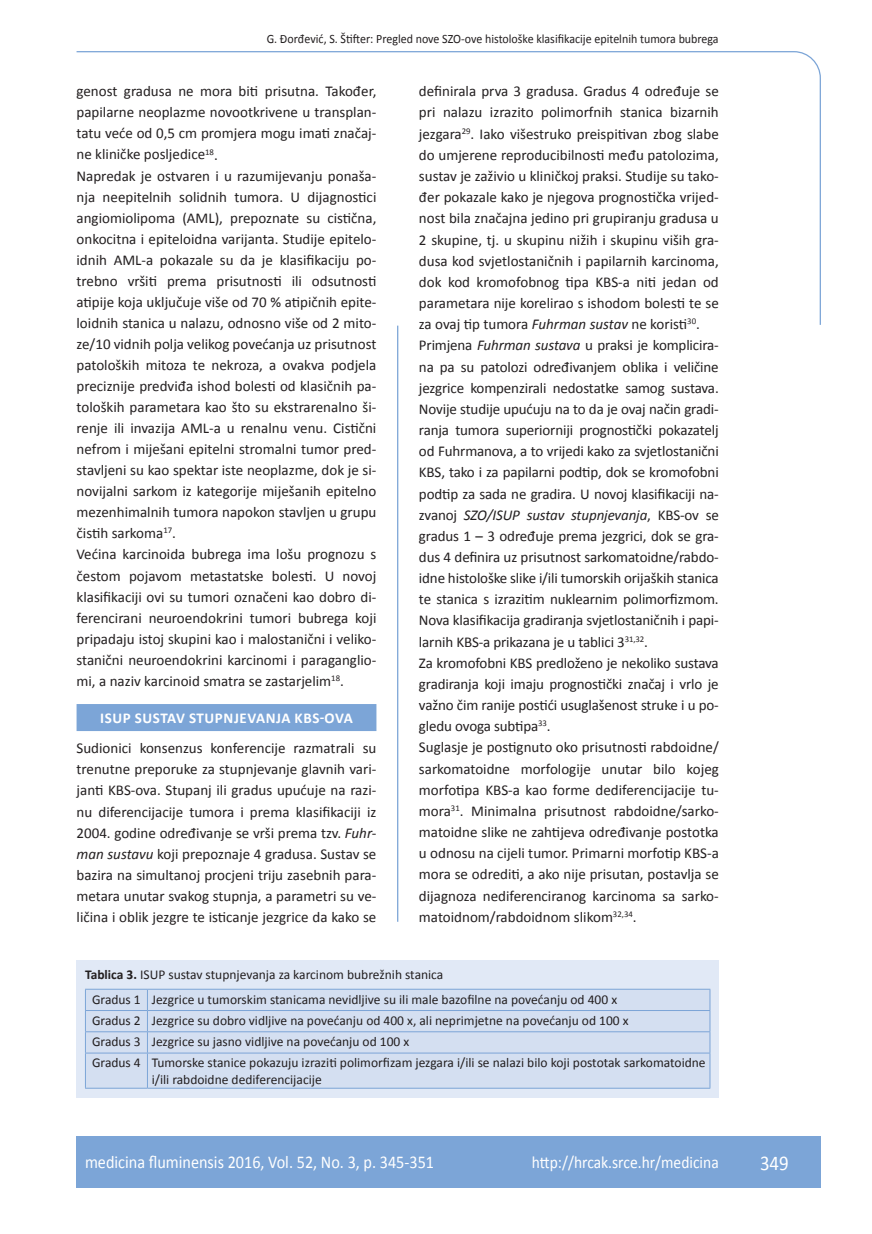
<style>
.page{position:relative;width:872px;height:1234px;background:#fff}
.page>*{position:absolute;margin:0;border:0;box-sizing:border-box;transform-origin:0 0}
.t1{font:21px "Calibri";color:#fff;scale:.9 1}
.t2{font:18px "Calibri";color:#fff;scale:.9 1}
.t3{font:17.25px "Calibri";color:#fff;scale:.9 1}
.t4{font:15px/21.1px "Calibri";color:#231f20}
.t5{font:700 15px "Calibri";letter-spacing:.04em;color:#fff}
.t6{font:13.5px/21.3px "Calibri";color:#231f20}
.t7{font:12.75px "Calibri";color:#231f20;scale:.94 1}
.s1{font-style:italic}
.s2{font-weight:700}
</style>
<div class="page">
<svg style="left:76px;top:51px;width:745px;height:275px"></svg>
<hr style="left:397px;top:325px;width:1px;height:596px;background:#7ca5d7">
<div style="left:77px;top:1135px;width:744px;height:51px;background:#7ca5d7"></div>
<div style="left:77px;top:704px;width:299px;height:27px;background:#7ca5d7"></div>
<div style="left:77px;top:959px;width:642px;height:138px;background:#e1e9f6"></div>
<div style="left:86px;top:989px;width:623px;height:98px;background:#d4dff1"></div>
<hr style="left:85px;top:988px;width:62px;height:1px;background:#7ca5d7">
<hr style="left:147px;top:988px;width:563px;height:1px;background:#7ca5d7">
<hr style="left:85px;top:1009px;width:62px;height:1px;background:#7ca5d7">
<hr style="left:147px;top:1009px;width:563px;height:1px;background:#7ca5d7">
<hr style="left:85px;top:1031px;width:62px;height:1px;background:#7ca5d7">
<svg style="left:85px;top:989px;width:1px;height:63px"></svg>
<hr style="left:147px;top:1031px;width:563px;height:1px;background:#7ca5d7">
<svg style="left:147px;top:989px;width:1px;height:63px"></svg>
<svg style="left:709px;top:989px;width:1px;height:63px"></svg>
<hr style="left:85px;top:1052px;width:62px;height:1px;background:#7ca5d7">
<hr style="left:85px;top:1053px;width:1px;height:34px;background:#7ca5d7">
<hr style="left:147px;top:1052px;width:563px;height:1px;background:#7ca5d7">
<hr style="left:147px;top:1053px;width:1px;height:34px;background:#7ca5d7">
<hr style="left:709px;top:1053px;width:1px;height:34px;background:#7ca5d7">
<hr style="left:85px;top:1087px;width:62px;height:1px;background:#7ca5d7">
<hr style="left:147px;top:1087px;width:563px;height:1px;background:#7ca5d7">
<p class="t7" style="left:267px;top:30px;width:482px">G. Đorđević, S. Štifter: Pregled nove SZO-ove histološke klasifikacije epitelnih tumora bubrega</p>
<p class="t4" style="left:77px;top:80px;width:301px">genost gradusa ne mora biti prisutna. Također, papilarne neoplazme novootkrivene u transplan&shy;tatu veće od 0,5 cm promjera mogu imati značaj&shy;ne kliničke posljedice<sup>18</sup>.<br>Napredak je ostvaren i u razumijevanju ponaša&shy;nja neepitelnih solidnih tumora. U dijagnostici angiomiolipoma (AML), prepoznate su cistična, onkocitna i epiteloidna varijanta. Studije epitelo&shy;idnih AML-a pokazale su da je klasifikaciju po&shy;trebno vršiti prema prisutnosti ili odsutnosti atipije koja uključuje više od 70 % atipičnih epite&shy;loidnih stanica u nalazu, odnosno više od 2 mito&shy;ze/10 vidnih polja velikog povećanja uz prisutnost patoloških mitoza te nekroza, a ovakva podjela preciznije predviđa ishod bolesti od klasičnih pa&shy;toloških parametara kao što su ekstrarenalno ši&shy;renje ili invazija AML-a u renalnu venu. Cistični nefrom i miješani epitelni stromalni tumor pred&shy;stavljeni su kao spektar iste neoplazme, dok je si&shy;novijalni sarkom iz kategorije miješanih epitelno mezenhimalnih tumora napokon stavljen u grupu čistih sarkoma<sup>17</sup>.<br>Većina karcinoida bubrega ima lošu prognozu s čestom pojavom metastatske bolesti. U novoj klasifikaciji ovi su tumori označeni kao dobro di&shy;ferencirani neuroendokrini tumori bubrega koji pripadaju istoj skupini kao i malostanični i veliko&shy;stanični neuroendokrini karcinomi i paraganglio&shy;mi, a naziv karcinoid smatra se zastarjelim<sup>18</sup>.</p>
<p class="t5" style="left:100px;top:708px;width:254px">ISUP SUSTAV STUPNJEVANJA KBS-OVA</p>
<p class="t4" style="left:77px;top:737px;width:301px;text-align:justify">Sudionici konsenzus konferencije razmatrali su trenutne preporuke za stupnjevanje glavnih vari&shy;janti KBS-ova. Stupanj ili gradus upućuje na razi&shy;nu diferencijacije tumora i prema klasifikaciji iz 2004. godine određivanje se vrši prema tzv. <span class="s1">Fuhr&shy;man sustavu</span> koji prepoznaje 4 gradusa. Sustav se bazira na simultanoj procjeni triju zasebnih para&shy;metara unutar svakog stupnja, a parametri su ve&shy;ličina i oblik jezgre te isticanje jezgrice da kako se</p>
<p class="t4" style="left:419px;top:80px;width:301px">definirala prva 3 gradusa. Gradus 4 određuje se pri nalazu izrazito polimorfnih stanica bizarnih jezgara<sup>29</sup>. Iako višestruko preispitivan zbog slabe do umjerene reproducibilnosti među patolozima, sustav je zaživio u kliničkoj praksi. Studije su tako&shy;đer pokazale kako je njegova prognostička vrijed&shy;nost bila značajna jedino pri grupiranju gradusa u 2 skupine, tj. u skupinu nižih i skupinu viših gra&shy;dusa kod svjetlostaničnih i papilarnih karcinoma, dok kod kromofobnog tipa KBS-a niti jedan od parametara nije korelirao s ishodom bolesti te se za ovaj tip tumora <span class="s1">Fuhrman sustav</span> ne koristi<sup>30</sup>.<br>Primjena <span class="s1">Fuhrman sustava</span> u praksi je komplicira&shy;na pa su patolozi određivanjem oblika i veličine jezgrice kompenzirali nedostatke samog sustava.<br>Novije studije upućuju na to da je ovaj način gradi&shy;ranja tumora superiorniji prognostički pokazatelj od Fuhrmanova, a to vrijedi kako za svjetlostanični KBS, tako i za papilarni podtip, dok se kromofobni podtip za sada ne gradira. U novoj klasifikaciji na&shy;zvanoj <span class="s1">SZO/ISUP sustav stupnjevanja</span>, KBS-ov se gradus 1 – 3 određuje prema jezgrici, dok se gra&shy;dus 4 definira uz prisutnost sarkomatoidne/rabdo&shy;idne histološke slike i/ili tumorskih orijaških stanica te stanica s izrazitim nuklearnim polimorfizmom.<br>Nova klasifikacija gradiranja svjetlostaničnih i papi&shy;larnih KBS-a prikazana je u tablici 3<sup>31,32</sup>.<br>Za kromofobni KBS predloženo je nekoliko sustava gradiranja koji imaju prognostički značaj i vrlo je važno čim ranije postići usuglašenost struke i u po&shy;gledu ovoga subtipa<sup>33</sup>.<br>Suglasje je postignuto oko prisutnosti rabdoidne/ sarkomatoidne morfologije unutar bilo kojeg morfotipa KBS-a kao forme dediferencijacije tu&shy;mora<sup>31</sup>. Minimalna prisutnost rabdoidne/sarko&shy;matoidne slike ne zahtijeva određivanje postotka u odnosu na cijeli tumor. Primarni morfotip KBS-a mora se odrediti, a ako nije prisutan, postavlja se dijagnoza nediferenciranog karcinoma sa sarko&shy;matoidnom/rabdoidnom slikom<sup>32,34</sup>.</p>
<p class="t6" style="left:92px;top:960px;width:526px;line-height:25px;text-indent:-7px"><span class="s2">Tablica 3.</span> ISUP sustav stupnjevanja za karcinom bubrežnih stanica<br>Gradus 1 Jezgrice u tumorskim stanicama nevidljive su ili male bazofilne na povećanju od 400 x</p>
<p class="t6" style="left:92px;top:1008px;width:615px">Gradus 2 Jezgrice su dobro vidljive na povećanju od 400 x, ali neprimjetne na povećanju od 100 x<br>Gradus 3 Jezgrice su jasno vidljive na povećanju od 100 x<br>Gradus 4 Tumorske stanice pokazuju izraziti polimorfizam jezgara i/ili se nalazi bilo koji postotak sarkomatoidne</p>
<p class="t6" style="left:152px;top:1067px;width:171px">i/ili rabdoidne dediferencijacije</p>
<p class="t2" style="left:85px;top:1150px;width:389px">medicina fluminensis 2016, Vol. 52, No. 3, p. 345-351</p>
<p class="t3" style="left:532px;top:1151px;width:209px">http://hrcak.srce.hr/medicina</p>
<h1 class="t1" style="left:760px;top:1149px;width:33px">349</h1>
</div>
